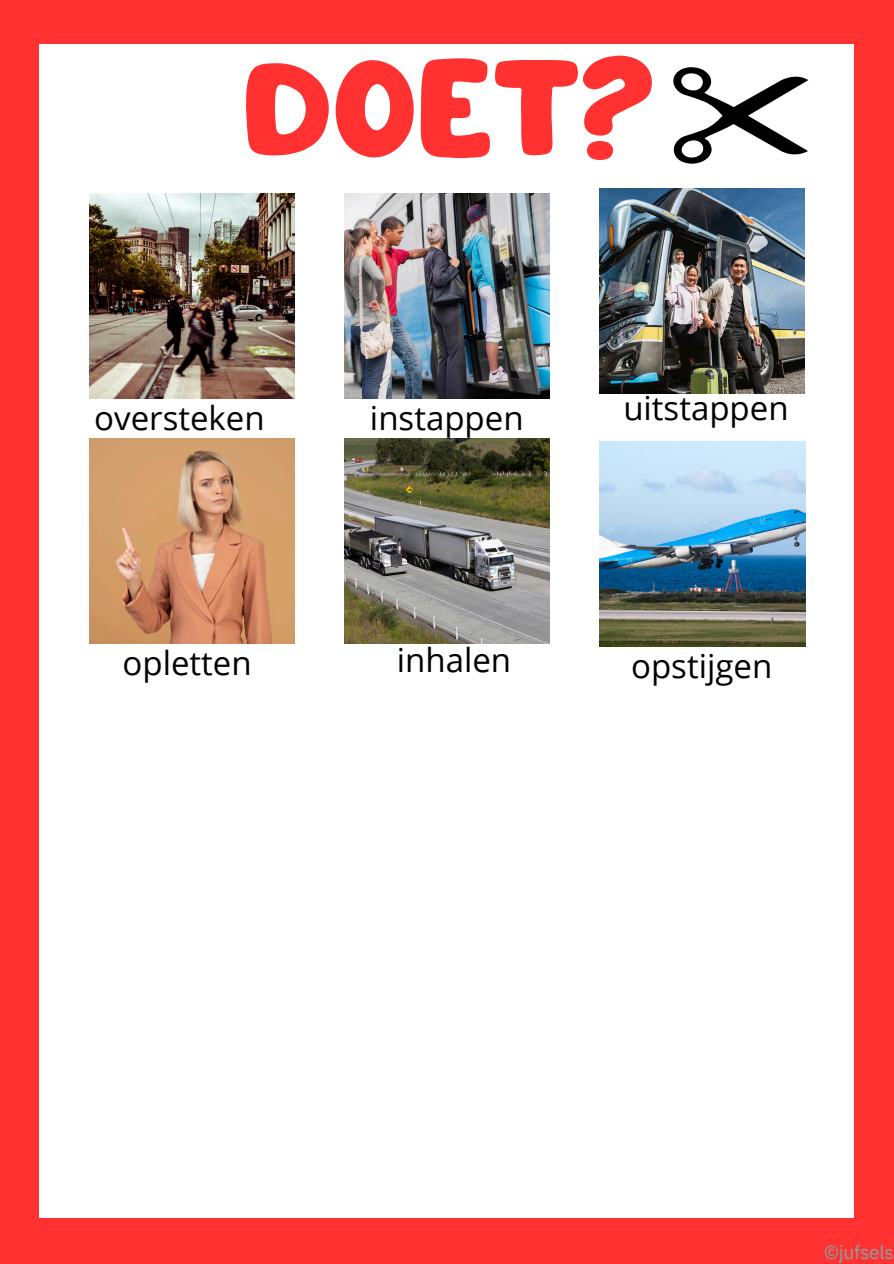
<style>
.page{position:relative;width:894px;height:1264px;background:#fff}
.page>*{position:absolute;margin:0;border:0;box-sizing:border-box;transform-origin:0 0}
.t1{font:120px "Mango";color:#ff3131}
.t2{font:33px "Open Sans";color:#000}
.t3{font:19.2px "IBM Plex Sans";letter-spacing:-.015em;color:#88a09d}
</style>
<div class="page">
<div style="left:0;top:0;width:893px;height:1263px;background:#ff3131"></div>
<div style="left:40px;top:45px;width:813px;height:1172px;background:#fff"></div>
<img style="left:89px;top:194px;width:205px;height:205px">
<img style="left:344px;top:194px;width:205px;height:205px">
<img style="left:599px;top:188px;width:205px;height:205px">
<img style="left:89px;top:438px;width:205px;height:205px">
<img style="left:344px;top:438px;width:205px;height:205px">
<img style="left:599px;top:441px;width:205px;height:205px">
<svg style="left:673px;top:67px;width:135px;height:97px"></svg>
<h2 class="t1" style="left:242px;top:57px;width:414px">DOET?</h2>
<p class="t2" style="left:94px;top:395px;width:172px">oversteken</p>
<h2 class="t2" style="left:370px;top:395px;width:155px">instappen</h2>
<p class="t2" style="left:623px;top:385px;width:167px">uitstappen</p>
<p class="t2" style="left:122px;top:639px;width:131px">opletten</p>
<h2 class="t2" style="left:396px;top:636px;width:116px">inhalen</h2>
<p class="t2" style="left:631px;top:642px;width:143px">opstijgen</p>
<h2 class="t3" style="left:824px;top:1238px;width:71px">©jufsels</h2>
</div>
